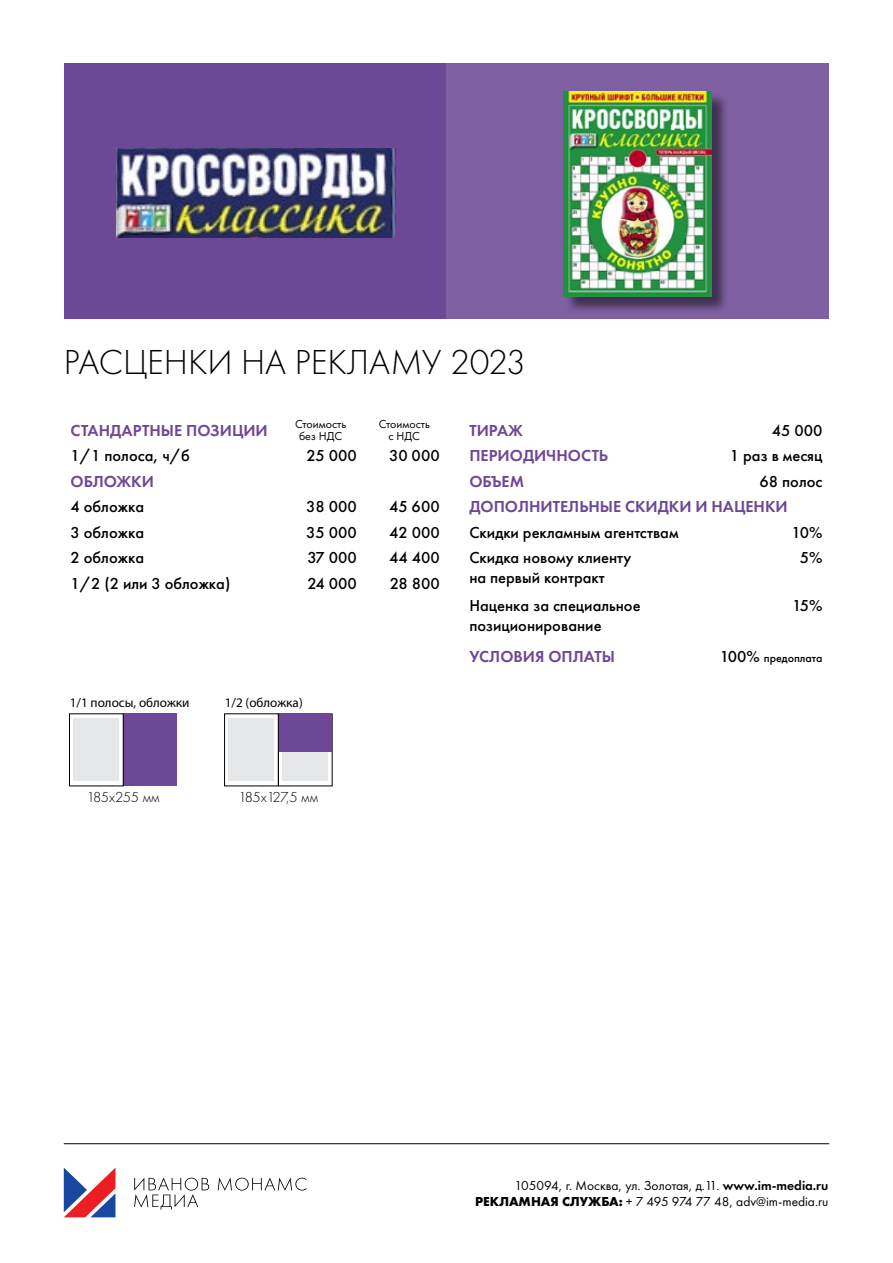
<style>
.page{position:relative;width:893px;height:1263px;background:#fff}
.page>*{position:absolute;margin:0;border:0;box-sizing:border-box;transform-origin:0 0}
.t1{font:300 36px "Futura PT";color:#000}
.t2{font:500 16.5px/19.8px "Futura PT";color:#000}
.t3{font:600 16.5px "Futura PT";color:#6e4896}
.t4{font:300 15px "Futura PT";letter-spacing:-.015em;color:#000}
.t5{font:13.5px/16.2px "Futura PT";color:#000;text-align:right}
.t6{font:13.2px "Myriad Pro";color:#000}
.t7{font:12px/12px "Futura PT";color:#000;text-align:center}
.t8{font:500 12px "Futura PT";color:#000}
.s1{font-size:16.5px}
.s2{font-weight:600}
.s3{font-weight:700}
</style>
<div class="page">
<div style="left:64px;top:64px;width:382px;height:255px;background:#6e4896"></div>
<div style="left:446px;top:64px;width:383px;height:255px;background:#7f60a2"></div>
<div style="left:283px;top:718px;width:45px;height:63px;background:#e6e7e8"></div>
<div style="left:123px;top:714px;width:54px;height:72px;background:#6e4896"></div>
<div style="left:74px;top:718px;width:45px;height:63px;background:#e6e7e8"></div>
<div style="left:278px;top:714px;width:54px;height:38px;background:#6e4896"></div>
<div style="left:229px;top:718px;width:45px;height:63px;background:#e6e7e8"></div>
<img style="left:116px;top:149px;width:279px;height:89px">
<div style="left:565px;top:93px;width:164px;height:220px;background:#000;opacity:.5"></div>
<img style="left:564px;top:92px;width:148px;height:204px">
<svg style="left:64px;top:1168px;width:51px;height:49px"></svg>
<svg style="left:218px;top:1177px;width:88px;height:14px"></svg>
<svg style="left:134px;top:1177px;width:75px;height:32px"></svg>
<hr style="left:64px;top:1143px;width:765px;height:1px;background:#000">
<h1 class="t1" style="left:64px;top:342px;width:463px">РАСЦЕНКИ НА РЕКЛАМУ 2023</h1>
<p class="t3" style="left:71px;top:420px;width:199px">СТАНДАРТНЫЕ ПОЗИЦИИ</p>
<p class="t7" style="left:295px;top:418px;width:53px">Стоимость без НДС</p>
<p class="t7" style="left:379px;top:418px;width:53px">Стоимость с НДС</p>
<p class="t2" style="left:71px;top:446px;width:121px">1/1 полоса, ч/б</p>
<p class="t2" style="left:307px;top:446px;width:52px">25 000</p>
<p class="t2" style="left:389px;top:446px;width:52px">30 000</p>
<p class="t3" style="left:71px;top:471px;width:85px">ОБЛОЖКИ</p>
<p class="t2" style="left:71px;top:497px;width:75px">4 обложка</p>
<p class="t2" style="left:306px;top:497px;width:52px">38 000</p>
<p class="t2" style="left:389px;top:497px;width:52px">45 600</p>
<p class="t2" style="left:71px;top:522px;width:75px">3 обложка</p>
<p class="t2" style="left:306px;top:522px;width:52px">35 000</p>
<p class="t2" style="left:389px;top:522px;width:52px">42 000</p>
<p class="t2" style="left:71px;top:548px;width:75px">2 обложка</p>
<p class="t2" style="left:307px;top:548px;width:51px">37 000</p>
<p class="t2" style="left:389px;top:548px;width:52px">44 400</p>
<p class="t2" style="left:71px;top:573px;width:161px">1/2 (2 или 3 обложка)</p>
<p class="t2" style="left:307px;top:573px;width:51px">24 000</p>
<p class="t2" style="left:390px;top:573px;width:52px">28 800</p>
<p class="t6" style="left:70px;top:696px;width:121px">1/1 полосы, обложки</p>
<p class="t6" style="left:225px;top:696px;width:79px">1/2 (обложка)</p>
<p class="t3" style="left:469px;top:420px;width:55px">ТИРАЖ</p>
<p class="t2" style="left:772px;top:420px;width:52px">45 000</p>
<p class="t3" style="left:469px;top:445px;width:140px">ПЕРИОДИЧНОСТЬ</p>
<p class="t2" style="left:730px;top:446px;width:94px">1 раз в месяц</p>
<p class="t3" style="left:469px;top:471px;width:56px">ОБЪЕМ</p>
<p class="t2" style="left:760px;top:471px;width:64px">68 полос</p>
<p class="t3" style="left:469px;top:496px;width:320px">ДОПОЛНИТЕЛЬНЫЕ СКИДКИ И НАЦЕНКИ</p>
<p class="t2" style="left:469px;top:522px;width:211px">Скидки рекламным агентствам</p>
<p class="t2" style="left:792px;top:522px;width:32px">10%</p>
<p class="t2" style="left:469px;top:548px;width:164px">Cкидка новому клиенту на первый контракт</p>
<p class="t2" style="left:800px;top:548px;width:24px">5%</p>
<p class="t2" style="left:469px;top:595px;width:173px">Наценка за специальное позиционирование</p>
<p class="t2" style="left:792px;top:595px;width:32px">15%</p>
<p class="t3" style="left:469px;top:646px;width:147px">УСЛОВИЯ ОПЛАТЫ</p>
<p class="t8" style="left:720px;top:651px;width:104px"><span class="s1">100%</span> предоплата</p>
<p class="t4" style="left:87px;top:789px;width:74px">185x255 мм</p>
<p class="t4" style="left:238px;top:789px;width:81px">185x127,5 мм</p>
<p class="t5" style="left:475px;top:1177px;width:355px">105094, г. Москва, ул. Золотая, д.11. <span class="s2">www.im-media.ru<br></span><span class="s3">РЕКЛАМНАЯ СЛУЖБА:</span> + 7 495 974 77 48, adv@im-media.ru</p>
</div>
